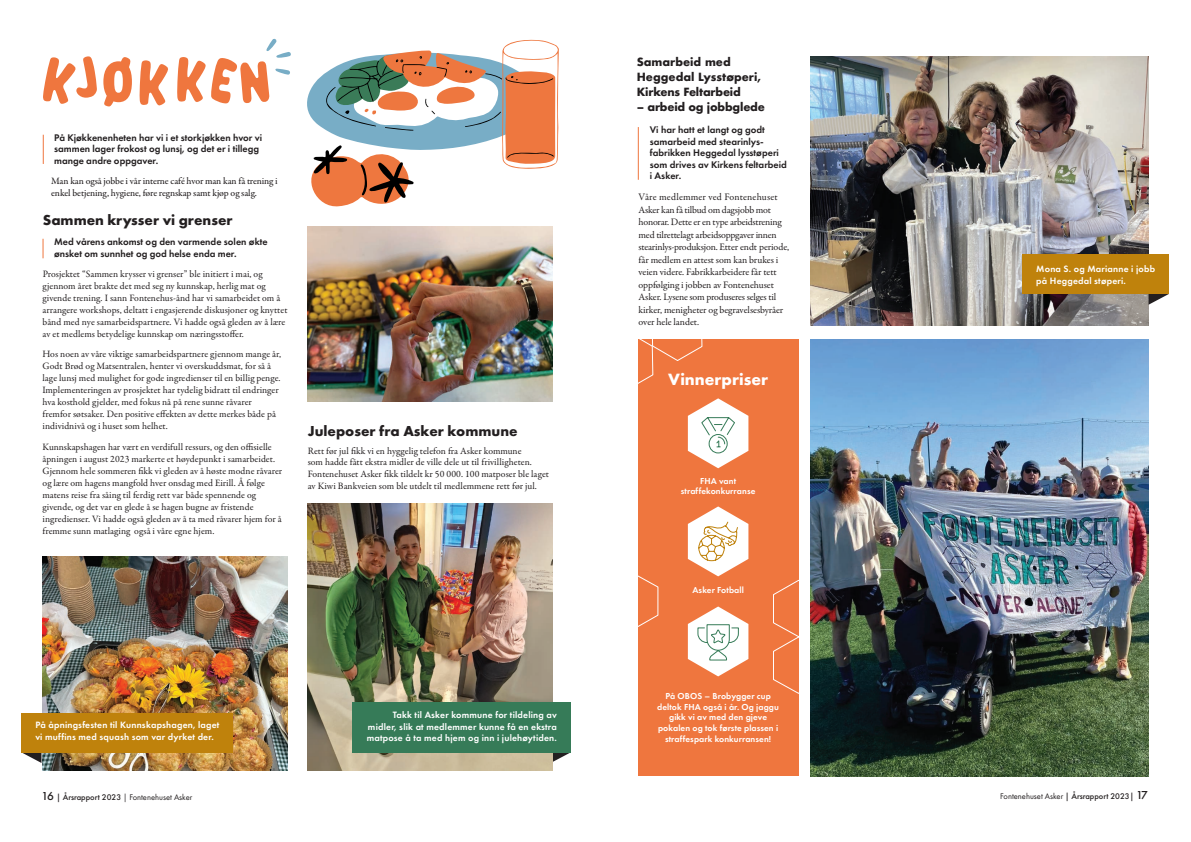
<style>
.page{position:relative;width:1191px;height:842px;background:#fff}
.page>*{position:absolute;margin:0;border:0;box-sizing:border-box;transform-origin:0 0}
.t1{font:700 15px "Futura PT";color:#231f20}
.t2{font:700 15px "Futura";color:#fff}
.t3{font:700 11px/15px "Futura";color:#231f20}
.t4{font:700 11px "Futura";letter-spacing:-.02em;color:#231f20}
.t5{font:10px/12.5px "Garamond Premr Pro";letter-spacing:-.015em;color:#231f20}
.t6{font:600 10px/11.5px "Futura PT";color:#231f20}
.t7{font:9.8px/12px "Garamond Premr Pro";letter-spacing:.005em;color:#231f20}
.t8{font:500 9.8px/12px "Garamond Premr Pro";letter-spacing:-.01em;color:#231f20}
.t9{font:600 9.5px/11.5px "Futura PT";letter-spacing:.02em;color:#fff}
.t10{font:600 9px/10.8px "Futura PT";letter-spacing:.01em;color:#fff;text-align:center}
.t11{font:8.5px "Futura PT";color:#231f20}
.s1{font-weight:500;font-size:12px}
.s2{font-weight:500}
</style>
<div class="page">
<div style="left:638px;top:339px;width:160px;height:437px;background:#ef763e"></div>
<svg style="left:688px;top:398px;width:60px;height:70px"></svg>
<svg style="left:688px;top:606px;width:60px;height:70px"></svg>
<svg style="left:688px;top:506px;width:60px;height:70px"></svg>
<svg style="left:638px;top:339px;width:65px;height:45px"></svg>
<svg style="left:773px;top:579px;width:26px;height:116px"></svg>
<svg style="left:638px;top:575px;width:21px;height:52px"></svg>
<svg style="left:553px;top:752px;width:18px;height:10px"></svg>
<svg style="left:43px;top:135px;width:1px;height:29px"></svg>
<svg style="left:43px;top:239px;width:1px;height:19px"></svg>
<img style="left:308px;top:504px;width:245px;height:266px">
<hr style="left:638px;top:127px;width:1px;height:53px;background:#ef763e">
<img style="left:810px;top:57px;width:338px;height:268px">
<svg style="left:1148px;top:294px;width:20px;height:11px"></svg>
<div style="left:1022px;top:255px;width:146px;height:39px;background:#bf820c"></div>
<svg style="left:43px;top:56px;width:54px;height:48px"></svg>
<svg style="left:139px;top:60px;width:29px;height:46px"></svg>
<svg style="left:103px;top:57px;width:29px;height:49px"></svg>
<svg style="left:177px;top:39px;width:114px;height:65px"></svg>
<img style="left:43px;top:557px;width:244px;height:213px">
<img style="left:308px;top:226px;width:245px;height:175px">
<svg style="left:21px;top:752px;width:20px;height:11px"></svg>
<div style="left:21px;top:713px;width:211px;height:39px;background:#bf820c"></div>
<div style="left:352px;top:702px;width:219px;height:50px;background:#367b58"></div>
<img style="left:810px;top:339px;width:338px;height:437px">
<svg style="left:307px;top:40px;width:252px;height:166px"></svg>
<p class="t6" style="left:54px;top:131px;width:210px">På Kjøkkenenheten har vi i et storkjøkken hvor vi sammen lager frokost og lunsj, og det er i tillegg mange andre oppgaver.</p>
<p class="t8" style="left:51px;top:175px;width:228px">Man kan også jobbe i vår interne café hvor man kan få trening i enkel betjening, hygiene, føre regnskap samt kjøp og salg.</p>
<p class="t1" style="left:43px;top:210px;width:191px">Sammen krysser vi grenser</p>
<p class="t6" style="left:54px;top:236px;width:215px">Med vårens ankomst og den varmende solen økte ønsket om sunnhet og god helse enda mer.</p>
<p class="t7" style="left:43px;top:268px;width:221px">Prosjektet “Sammen krysser vi grenser” ble initiert i mai, og</p>
<p class="t7" style="left:43px;top:280px;width:246px">gjennom året brakte det med seg ny kunnskap, herlig mat og givende trening. I sann Fontenehus-ånd har vi samarbeidet om å arrangere workshops, deltatt i engasjerende diskusjoner og knyttet bånd med nye samarbeidspartnere. Vi hadde også gleden av å lære av et medlems betydelige kunnskap om næringsstoffer.</p>
<p class="t7" style="left:43px;top:348px;width:240px">Hos noen av våre viktige samarbeidspartnere gjennom mange år, Godt Brød og Matsentralen, henter vi overskuddsmat, for så å lage lunsj med mulighet for gode ingredienser til en billig penge.<br>Implementeringen av prosjektet har tydelig bidratt til endringer hva kosthold gjelder, med fokus nå på rene sunne råvarer fremfor søtsaker. Den positive effekten av dette merkes både på individnivå og i huset som helhet.</p>
<p class="t7" style="left:43px;top:441px;width:241px">Kunnskapshagen har vært en verdifull ressurs, og den offisielle åpningen i august 2023 markerte et høydepunkt i samarbeidet.<br>Gjennom hele sommeren fikk vi gleden av å høste modne råvarer og lære om hagens mangfold hver onsdag med Eirill. Å følge matens reise fra såing til ferdig rett var både spennende og givende, og det var en glede å se hagen bugne av fristende ingredienser. Vi hadde også gleden av å ta med råvarer hjem for å fremme sunn matlaging også i våre egne hjem.</p>
<p class="t1" style="left:308px;top:421px;width:211px">Juleposer fra Asker kommune</p>
<p class="t7" style="left:308px;top:445px;width:243px;line-height:11.7px">Rett før jul fikk vi en hyggelig telefon fra Asker kommune<br>som hadde fått ekstra midler de ville dele ut til frivilligheten.<br>Fontenehuset Asker fikk tildelt kr 50 000. 100 matposer ble laget av Kiwi Bankveien som ble utdelt til medlemmene rett før jul.</p>
<p class="t9" style="left:35px;top:719px;width:186px">På åpningsfesten til Kunnskapshagen, laget vi muffins med squash som var dyrket der.</p>
<p class="t9" style="left:367px;top:709px;width:192px;text-align:justify;text-indent:26px">Takk til Asker kommune for tildeling av midler, slik at medlemmer kunne få en ekstra matpose å ta med hjem og inn i julehøytiden.</p>
<p class="t3" style="left:637px;top:54px;width:126px">Samarbeid med<br>Heggedal Lysstøperi,<br>Kirkens Feltarbeid</p>
<p class="t4" style="left:637px;top:99px;width:130px">– arbeid og jobbglede</p>
<p class="t6" style="left:650px;top:124px;width:139px">Vi har hatt et langt og godt samarbeid med stearinlys&shy;fabrikken Heggedal lysstøperi som drives av Kirkens feltarbeid i Asker.</p>
<p class="t5" style="left:638px;top:191px;width:152px">Våre medlemmer ved Fontenehuset Asker kan få tilbud om dagsjobb mot honorar. Dette er en type arbeidstrening med tilrettelagt arbeidsoppgaver innen stearinlys-produksjon. Etter endt periode, får medlem en attest som kan brukes i veien videre. Fabrikkarbeidere får tett oppfølging i jobben av Fontenehuset Asker. Lysene som produseres selges til kirker, menigheter og begravelsesbyråer over hele landet.</p>
<p class="t2" style="left:668px;top:368px;width:101px">Vinnerpriser</p>
<p class="t10" style="left:681px;top:475px;width:76px">FHA vant straffekonkurranse</p>
<p class="t10" style="left:692px;top:585px;width:53px">Asker Fotball</p>
<p class="t10" style="left:657px;top:690px;width:123px">På OBOS – Brobygger cup deltok FHA også i år. Og jaggu gikk vi av med den gjeve pokalen og tok første plassen i straffespark konkurransen!</p>
<p class="t9" style="left:1036px;top:263px;width:120px">Mona S. og Marianne i jobb på Heggedal støperi.</p>
<p class="t11" style="left:42px;top:792px;width:152px"><span class="s1">16</span> <span class="s2">| Årsrapport 2023</span> | Fontenehuset Asker</p>
<p class="t11" style="left:1000px;top:791px;width:149px">Fontenehuset Asker <span class="s2">| Årsrapport 2023|</span> <span class="s1">17</span></p>
</div>
